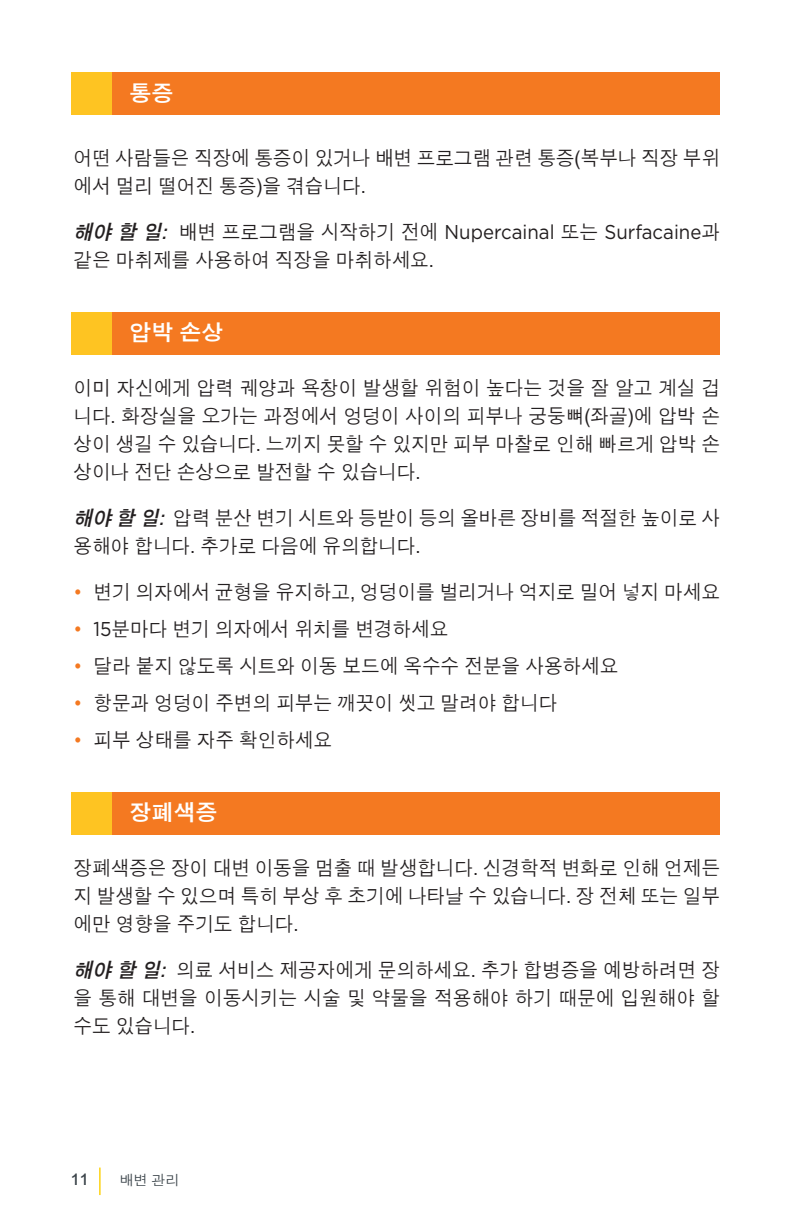
<style>
.page{position:relative;width:792px;height:1224px;background:#fff}
.page>*{position:absolute;margin:0;border:0;box-sizing:border-box;transform-origin:0 0}
.HEADS{font:22px "DFK Hei Bd MAC KSC H";color:#fff}
.text{font:20px/28px "DFK Hei Md MAC KSC H";color:#231f20;scale:.93 1}
.t1{font:16px "DFK Hei Bd MAC KSC H";color:#3c454b}
.t2{font:14px "DFK Hei Md MAC KSC H";color:#3c454b}
.s1{font-family:"DFK Hei Bd MAC KSC H";font-style:italic}
.s2{font-family:"Gotham"}
.s3{font-family:"Gotham";color:#f47921}
</style>
<div class="page">
<hr style="left:99px;top:1168px;width:2px;height:27px;background:#fdd214">
<div style="left:71px;top:72px;width:42px;height:42px;background:#fec422"></div>
<div style="left:113px;top:72px;width:607px;height:42px;background:#f47921"></div>
<div style="left:71px;top:312px;width:42px;height:42px;background:#fec422"></div>
<div style="left:113px;top:312px;width:607px;height:42px;background:#f47921"></div>
<div style="left:71px;top:792px;width:42px;height:42px;background:#fec422"></div>
<div style="left:113px;top:792px;width:607px;height:42px;background:#f47921"></div>
<p class="HEADS" style="left:129px;top:82px;width:45px">통증</p>
<p class="text" style="left:73px;top:144px;width:697px">어떤 사람들은 직장에 통증이 있거나 배변 프로그램 관련 통증(복부나 직장 부위 에서 멀리 떨어진 통증)을 겪습니다.</p>
<p class="text" style="left:73px;top:218px;width:697px"><span class="s1">해야 할 일:</span> 배변 프로그램을 시작하기 전에 <span class="s2">Nupercainal</span> 또는 <span class="s2">Surfacaine</span>과 같은 마취제를 사용하여 직장을 마취하세요.</p>
<p class="HEADS" style="left:129px;top:321px;width:96px">압박 손상</p>
<p class="text" style="left:73px;top:374px;width:697px;text-align:justify">이미 자신에게 압력 궤양과 욕창이 발생할 위험이 높다는 것을 잘 알고 계실 겁 니다. 화장실을 오가는 과정에서 엉덩이 사이의 피부나 궁둥뼈(좌골)에 압박 손 상이 생길 수 있습니다. 느끼지 못할 수 있지만 피부 마찰로 인해 빠르게 압박 손 상이나 전단 손상으로 발전할 수 있습니다.</p>
<p class="text" style="left:73px;top:504px;width:697px"><span class="s1">해야 할 일:</span> 압력 분산 변기 시트와 등받이 등의 올바른 장비를 적절한 높이로 사 용해야 합니다. 추가로 다음에 유의합니다.</p>
<p class="text" style="left:73px;top:578px;width:697px"><span class="s3">•</span> 변기 의자에서 균형을 유지하고, 엉덩이를 벌리거나 억지로 밀어 넣지 마세요</p>
<p class="text" style="left:73px;top:615px;width:405px"><span class="s3">•</span> <span class="s2">15</span>분마다 변기 의자에서 위치를 변경하세요</p>
<p class="text" style="left:73px;top:652px;width:587px"><span class="s3">•</span> 달라 붙지 않도록 시트와 이동 보드에 옥수수 전분을 사용하세요</p>
<p class="text" style="left:73px;top:689px;width:522px"><span class="s3">•</span> 항문과 엉덩이 주변의 피부는 깨끗이 씻고 말려야 합니다</p>
<p class="text" style="left:73px;top:726px;width:280px"><span class="s3">•</span> 피부 상태를 자주 확인하세요</p>
<p class="HEADS" style="left:129px;top:801px;width:89px">장폐색증</p>
<p class="text" style="left:73px;top:854px;width:697px;text-align:justify">장폐색증은 장이 대변 이동을 멈출 때 발생합니다. 신경학적 변화로 인해 언제든 지 발생할 수 있으며 특히 부상 후 초기에 나타날 수 있습니다. 장 전체 또는 일부 에만 영향을 주기도 합니다.</p>
<p class="text" style="left:73px;top:956px;width:697px;text-align:justify"><span class="s1">해야 할 일:</span> 의료 서비스 제공자에게 문의하세요. 추가 합병증을 예방하려면 장 을 통해 대변을 이동시키는 시술 및 약물을 적용해야 하기 때문에 입원해야 할 수도 있습니다.</p>
<p class="t1" style="left:71px;top:1171px;width:19px">11</p>
<p class="t2" style="left:120px;top:1172px;width:61px">배변 관리</p>
</div>
